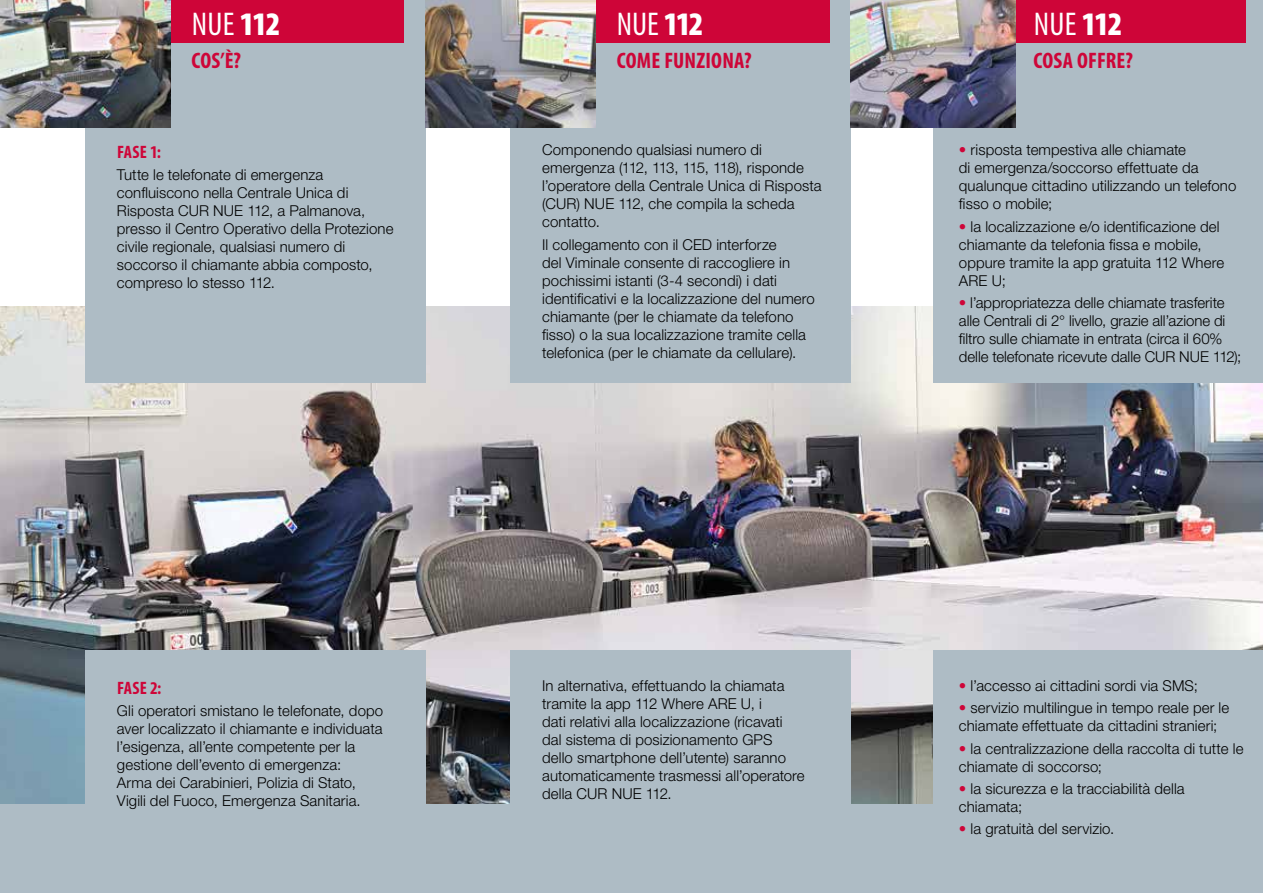
<style>
.page{position:relative;width:1263px;height:893px;background:#fff}
.page>*{position:absolute;margin:0;border:0;box-sizing:border-box;transform-origin:0 0}
.t1{font:condensed 33px "Myriad Pro";letter-spacing:.01em;color:#fff}
.t2{font:700 condensed 22.5px "Myriad Pro";letter-spacing:.01em;color:#ce0538}
.t3{font:700 condensed 18px "Myriad Pro";letter-spacing:.01em;color:#ce0538}
.t4{font:300 15px/18px "Helvetica Neue LT Std";letter-spacing:.005em;color:#000}
.s1{font-weight:900}
.s2{color:#ce0538}
</style>
<div class="page">
<div style="left:838px;top:765px;width:425px;height:128px;background:#aebcc5"></div>
<div style="left:0;top:765px;width:438px;height:128px;background:#aebcc5"></div>
<div style="left:412px;top:765px;width:451px;height:128px;background:#aebcc5"></div>
<img style="left:0;top:306px;width:1263px;height:498px">
<div style="left:510px;top:0;width:340px;height:383px;background:#aebcc5"></div>
<div style="left:933px;top:0;width:330px;height:383px;background:#aebcc5"></div>
<div style="left:85px;top:0;width:340px;height:383px;background:#aebcc5"></div>
<div style="left:85px;top:651px;width:340px;height:242px;background:#aebcc5"></div>
<div style="left:510px;top:651px;width:340px;height:242px;background:#aebcc5"></div>
<div style="left:933px;top:651px;width:330px;height:242px;background:#aebcc5"></div>
<div style="left:510px;top:0;width:320px;height:43px;background:#ce0538"></div>
<div style="left:933px;top:0;width:313px;height:43px;background:#ce0538"></div>
<div style="left:85px;top:0;width:319px;height:43px;background:#ce0538"></div>
<img style="left:425px;top:0;width:170px;height:128px">
<img style="left:850px;top:0;width:165px;height:128px">
<img style="left:0;top:0;width:170px;height:128px">
<h1 class="t1" style="left:192px;top:5px;width:90px">NUE <span class="s1">112</span></h1>
<h2 class="t2" style="left:192px;top:46px;width:51px">COS’È?</h2>
<p class="t3" style="left:117px;top:141px;width:45px">FASE 1:</p>
<p class="t4" style="left:117px;top:166px;width:278px">Tutte le telefonate di emergenza confluiscono nella Centrale Unica di Risposta CUR NUE 112, a Palmanova, presso il Centro Operativo della Protezione civile regionale, qualsiasi numero di soccorso il chiamante abbia composto, compreso lo stesso 112.</p>
<p class="t3" style="left:117px;top:677px;width:46px">FASE 2:</p>
<p class="t4" style="left:117px;top:701px;width:268px">Gli operatori smistano le telefonate, dopo aver localizzato il chiamante e individuata l’esigenza, all’ente competente per la gestione dell’evento di emergenza:<br>Arma dei Carabinieri, Polizia di Stato, Vigili del Fuoco, Emergenza Sanitaria.</p>
<h1 class="t1" style="left:617px;top:5px;width:88px">NUE <span class="s1">112</span></h1>
<h2 class="t2" style="left:617px;top:46px;width:136px">COME FUNZIONA?</h2>
<p class="t4" style="left:542px;top:141px;width:281px">Componendo qualsiasi numero di emergenza (112, 113, 115, 118), risponde l’operatore della Centrale Unica di Risposta (CUR) NUE 112, che compila la scheda contatto.</p>
<p class="t4" style="left:542px;top:235px;width:274px">Il collegamento con il CED interforze<br>del Viminale consente di raccogliere in pochissimi istanti (3-4 secondi) i dati identificativi e la localizzazione del numero chiamante (per le chiamate da telefono fisso) o la sua localizzazione tramite cella telefonica (per le chiamate da cellulare).</p>
<h1 class="t1" style="left:1034px;top:5px;width:90px">NUE <span class="s1">112</span></h1>
<h2 class="t2" style="left:1033px;top:46px;width:101px">COSA OFFRE?</h2>
<p class="t4" style="left:959px;top:141px;width:279px"><span class="s2">•</span> risposta tempestiva alle chiamate<br>di emergenza/soccorso effettuate da qualunque cittadino utilizzando un telefono fisso o mobile;</p>
<p class="t4" style="left:959px;top:217px;width:267px"><span class="s2">•</span> la localizzazione e/o identificazione del chiamante da telefonia fissa e mobile, oppure tramite la app gratuita 112 Where<br>ARE U;</p>
<p class="t4" style="left:959px;top:293px;width:284px"><span class="s2">•</span> l’appropriatezza delle chiamate trasferite alle Centrali di 2° livello, grazie all’azione di filtro sulle chiamate in entrata (circa il 60% delle telefonate ricevute dalle CUR NUE 112);</p>
<p class="t4" style="left:542px;top:676px;width:264px">In alternativa, effettuando la chiamata tramite la app 112 Where ARE U, i<br>dati relativi alla localizzazione (ricavati dal sistema di posizionamento GPS dello smartphone dell’utente) saranno automaticamente trasmessi all’operatore della CUR NUE 112.</p>
<p class="t4" style="left:959px;top:676px;width:240px"><span class="s2">•</span> l’accesso ai cittadini sordi via SMS;</p>
<p class="t4" style="left:959px;top:699px;width:272px"><span class="s2">•</span> servizio multilingue in tempo reale per le chiamate effettuate da cittadini stranieri;</p>
<p class="t4" style="left:959px;top:739px;width:286px"><span class="s2">•</span> la centralizzazione della raccolta di tutte le chiamate di soccorso;</p>
<p class="t4" style="left:959px;top:779px;width:227px"><span class="s2">•</span> la sicurezza e la tracciabilità della chiamata;</p>
<p class="t4" style="left:959px;top:819px;width:157px"><span class="s2">•</span> la gratuità del servizio.</p>
</div>
